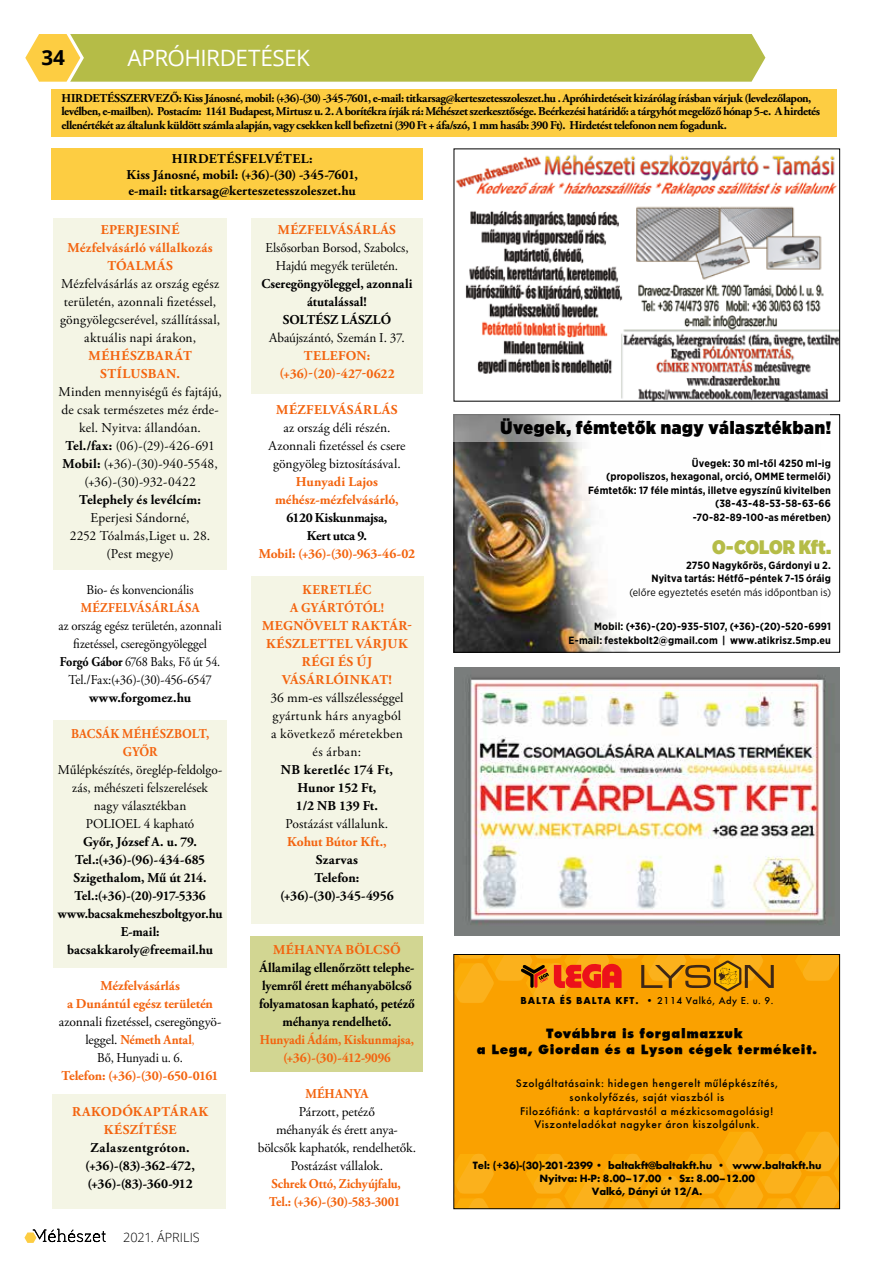
<style>
.page{position:relative;width:893px;height:1263px;background:#fff}
.page>*{position:absolute;margin:0;border:0;box-sizing:border-box;transform-origin:0 0}
.t1{font:22.5px "Open Sans";letter-spacing:-.025em;color:#fff}
.t2{font:700 20.7px "Open Sans";color:#000}
.t3{font:900 19.5px "Gotham Narrow";letter-spacing:-.01em;color:#b5bc47}
.t4{font:900 18px "Gotham Narrow";letter-spacing:.035em;color:#000}
.t5{font:13.5px/18px "Adobe Garamond Pro";letter-spacing:.005em;color:#000;text-align:center}
.t6{font:700 13.5px/18px "Adobe Garamond Pro";color:#000;text-align:center}
.t7{font:700 13.5px/18px "Adobe Garamond Pro";color:#000;text-align:center;scale:.96 1}
.t8{font:700 13.5px/18px "Adobe Garamond Pro";letter-spacing:.015em;color:#f3640f;text-align:center}
.t9{font:13.5px/18px "Adobe Garamond Pro";letter-spacing:.005em;color:#000;text-align:center;scale:.95 1}
.t10{font:700 13.5px/18px "Adobe Garamond Pro";letter-spacing:.015em;color:#f3640f;text-align:center;scale:.95 1}
.t11{font:700 13.5px/18px "Adobe Garamond Pro";letter-spacing:.035em;color:#f3640f;text-align:center}
.t12{font:700 13.5px/18px "Adobe Garamond Pro";letter-spacing:-.005em;color:#f3640f;text-align:center}
.t13{font:13.5px/18px "Adobe Garamond Pro";letter-spacing:.005em;color:#000;text-align:center;scale:.96 1}
.t14{font:700 13.5px/18px "Adobe Garamond Pro";letter-spacing:-.01em;color:#f3640f;scale:.94 1}
.t15{font:700 13.5px/18px "Adobe Garamond Pro";letter-spacing:-.005em;color:#f3640f;text-align:center;scale:.94 1}
.t16{font:700 13.5px/18px "Adobe Garamond Pro";letter-spacing:.015em;color:#f3640f;text-align:center;scale:.92 1}
.t17{font:700 13.5px "Adobe Garamond Pro";letter-spacing:-.02em;color:#f3640f}
.t18{font:700 13.5px/18px "Adobe Garamond Pro";letter-spacing:-.025em;color:#000;text-align:center}
.t19{font:700 13.5px "Adobe Garamond Pro";letter-spacing:-.01em;color:#f3640f}
.t20{font:13.5px "Adobe Garamond Pro";letter-spacing:-.015em;color:#000;scale:.95 1}
.t21{font:700 13.5px "Adobe Garamond Pro";letter-spacing:.015em;color:#f3640f;scale:.94 1}
.t22{font:13.05px/15.8px "Futura X Blk PFL";letter-spacing:.05em;color:#000;text-align:center}
.t23{font:300 12.75px "Open Sans";letter-spacing:-.005em;color:#000}
.t24{font:700 12px/13.5px "Adobe Garamond Pro";letter-spacing:-.035em;color:#000}
.t25{font:500 11.55px/13.8px "Futura TEE";letter-spacing:.05em;color:#000;text-align:center}
.t26{font:700 10.95px/13px "Futura TEE";letter-spacing:-.005em;color:#000;text-align:center}
.t27{font:700 10.5px/13.5px "Gotham Narrow";letter-spacing:.01em;color:#000;text-align:right}
.t28{font:10.5px "Gotham Narrow";letter-spacing:.01em;color:#000}
.t29{font:500 10.35px "Futura TEE";letter-spacing:.05em;color:#000}
.s1{font-weight:700}
.s2{font-weight:700;color:#f3640f}
.s3{color:#f3640f}
</style>
<div class="page">
<svg style="left:25px;top:34px;width:740px;height:48px;background:#bbbe4c"></svg>
<svg style="left:24px;top:1229px;width:82px;height:14px"></svg>
<div style="left:252px;top:576px;width:172px;height:347px;background:#f4f5e5"></div>
<div style="left:251px;top:218px;width:171px;height:176px;background:#f4f5e5"></div>
<div style="left:51px;top:89px;width:786px;height:48px;background:#fdcd42"></div>
<img style="left:456px;top:154px;width:382px;height:245px">
<div style="left:54px;top:218px;width:173px;height:352px;background:#f4f5e5"></div>
<div style="left:54px;top:720px;width:173px;height:247px;background:#f4f5e5"></div>
<div style="left:53px;top:1094px;width:173px;height:115px;background:#f4f5e5"></div>
<div style="left:250px;top:936px;width:173px;height:136px;background:#d2d692"></div>
<div style="left:51px;top:148px;width:371px;height:52px;background:#fdcd42"></div>
<img style="left:456px;top:442px;width:172px;height:208px">
<svg style="left:453px;top:414px;width:377px;height:28px"></svg>
<img style="left:455px;top:668px;width:385px;height:268px">
<div style="left:454px;top:954px;width:386px;height:255px;background:#faa100"></div>
<svg style="left:455px;top:1154px;width:39px;height:53px"></svg>
<svg style="left:526px;top:1131px;width:312px;height:76px"></svg>
<svg style="left:796px;top:956px;width:42px;height:25px"></svg>
<svg style="left:455px;top:956px;width:319px;height:47px"></svg>
<div style="left:453px;top:954px;width:387px;height:255px;border:1px solid #000"></div>
<h1 class="t1" style="left:128px;top:43px;width:184px">APRÓHIRDETÉSEK</h1>
<h2 class="t2" style="left:41px;top:43px;width:25px">34</h2>
<p class="t24" style="left:61px;top:91px;width:760px">HIRDETÉSSZERVEZŐ: Kiss Jánosné, mobil: (+36)-(30) -345-7601, e-mail: titkarsag@kerteszetesszoleszet.hu . Apróhirdetéseit kizárólag írásban várjuk (levelezőlapon, levélben, e-mailben). Postacím: 1141 Budapest, Mirtusz u. 2. A borítékra írják rá: Méhészet szerkesztősége. Beérkezési határidő: a tárgyhót megelőző hónap 5-e. A hirdetés ellenértékét az általunk küldött számla alapján, vagy csekken kell befizetni (390 Ft + áfa/szó, 1 mm hasáb: 390 Ft). Hirdetést telefonon nem fogadunk.</p>
<p class="t6" style="left:126px;top:151px;width:233px;line-height:16.2px">HIRDETÉSFELVÉTEL:<br>Kiss Jánosné, mobil: (+36)-(30) -345-7601, e-mail: titkarsag@kerteszetesszoleszet.hu</p>
<p class="t8" style="left:67px;top:221px;width:147px">EPERJESINÉ<br>Mézfelvásárló vállalkozás<br>TÓALMÁS</p>
<p class="t5" style="left:60px;top:275px;width:162px">Mézfelvásárlás az ország egész területén, azonnali fizetéssel, göngyölegcserével, szállítással, aktuális napi árakon,</p>
<p class="t11" style="left:88px;top:347px;width:105px">MÉHÉSZBARÁT<br>STÍLUSBAN.</p>
<p class="t5" style="left:58px;top:383px;width:165px">Minden mennyiségű és fajtájú, de csak természetes méz érde&shy;kel. Nyitva: állandóan.<br><span class="s1">Tel./fax:</span> (06)-(29)-426-691<br><span class="s1">Mobil:</span> (+36)-(30)-940-5548, (+36)-(30)-932-0422</p>
<p class="t6" style="left:79px;top:491px;width:123px">Telephely és levélcím:</p>
<p class="t5" style="left:70px;top:509px;width:142px">Eperjesi Sándorné,<br>2252 Tóalmás,Liget u. 28. (Pest megye)</p>
<p class="t20" style="left:87px;top:582px;width:114px">Bio- és konvencionális</p>
<p class="t16" style="left:81px;top:599px;width:131px">MÉZFELVÁSÁRLÁSA</p>
<p class="t9" style="left:59px;top:617px;width:173px">az ország egész területén, azonnali fizetéssel, cseregöngyöleggel <span class="s1">Forgó Gábor</span> 6768 Baks, Fő út 54.<br>Tel./Fax:(+36)-(30)-456-6547</p>
<p class="t6" style="left:89px;top:689px;width:104px">www.forgomez.hu</p>
<p class="t16" style="left:71px;top:725px;width:152px">BACSÁK MÉHÉSZBOLT,<br>GYŐR</p>
<p class="t5" style="left:58px;top:761px;width:166px">Műlépkészítés, öreglép-feldolgo&shy;zás, méhészeti felszerelések<br>nagy választékban<br>POLIOEL 4 kapható</p>
<p class="t6" style="left:58px;top:833px;width:166px">Győr, József A. u. 79.<br>Tel.:(+36)-(96)-434-685<br>Szigethalom, Mű út 214.<br>Tel.:(+36)-(20)-917-5336 www.bacsakmeheszboltgyor.hu<br>E-mail: bacsakkaroly@freemail.hu</p>
<p class="t12" style="left:67px;top:977px;width:147px">Mézfelvásárlás<br>a Dunántúl egész területén</p>
<p class="t5" style="left:59px;top:1013px;width:164px">azonnali fizetéssel, cseregöngyö&shy;leggel. <span class="s2">Németh Antal</span><span class="s3">,<br></span>Bő, Hunyadi u. 6.</p>
<p class="t17" style="left:62px;top:1068px;width:159px">Telefon: (+36)-(30)-650-0161</p>
<p class="t11" style="left:72px;top:1103px;width:138px">RAKODÓKAPTÁRAK<br>KÉSZÍTÉSE</p>
<p class="t6" style="left:85px;top:1139px;width:111px">Zalaszentgróton. (+36)-(83)-362-472, (+36)-(83)-360-912</p>
<p class="t23" style="left:123px;top:1228px;width:78px">2021. ÁPRILIS</p>
<p class="t8" style="left:278px;top:221px;width:120px">MÉZFELVÁSÁRLÁS</p>
<p class="t13" style="left:265px;top:239px;width:151px">Elsősorban Borsod, Szabolcs,<br>Hajdú megyék területén.</p>
<p class="t7" style="left:261px;top:275px;width:159px">Cseregöngyöleggel, azonnali átutalással!<br>SOLTÉSZ LÁSZLÓ</p>
<p class="t5" style="left:269px;top:329px;width:137px">Abaújszántó, Szemán I. 37.</p>
<p class="t8" style="left:279px;top:347px;width:117px">TELEFON: (+36)-(20)-427-0622</p>
<p class="t11" style="left:276px;top:401px;width:123px">MÉZFELVÁSÁRLÁS</p>
<p class="t5" style="left:268px;top:419px;width:138px">az ország déli részén.<br>Azonnali fizetéssel és csere göngyöleg biztosításával.</p>
<p class="t8" style="left:275px;top:473px;width:125px">Hunyadi Lajos méhész-mézfelvásárló,</p>
<p class="t18" style="left:287px;top:509px;width:102px">6120 Kiskunmajsa,<br>Kert utca 9.</p>
<p class="t19" style="left:259px;top:546px;width:158px">Mobil: (+36)-(30)-963-46-02</p>
<p class="t10" style="left:262px;top:581px;width:159px">KERETLÉC<br>A GYÁRTÓTÓL!<br>MEGNÖVELT RAKTÁR-<br>KÉSZLETTEL VÁRJUK<br>RÉGI ÉS ÚJ<br>VÁSÁRLÓINKAT!</p>
<p class="t5" style="left:270px;top:689px;width:135px">36 mm-es vállszélességgel gyártunk hárs anyagból a következő méretekben és árban:</p>
<p class="t6" style="left:281px;top:761px;width:114px">NB keretléc 174 Ft,<br>Hunor 152 Ft,<br>1/2 NB 139 Ft.</p>
<p class="t5" style="left:286px;top:815px;width:104px">Postázást vállalunk.</p>
<p class="t12" style="left:287px;top:833px;width:101px">Kohut Bútor Kft.,</p>
<p class="t6" style="left:280px;top:851px;width:115px">Szarvas<br>Telefon: (+36)-(30)-345-4956</p>
<p class="t8" style="left:273px;top:941px;width:129px">MÉHANYA BÖLCSŐ</p>
<p class="t7" style="left:259px;top:959px;width:164px">Államilag ellenőrzött telephe&shy;lyemről érett méhanyabölcső folyamatosan kapható, petéző méhanya rendelhető.</p>
<p class="t15" style="left:260px;top:1031px;width:166px">Hunyadi Ádám, Kiskunmajsa, (+36)-(30)-412-9096</p>
<p class="t21" style="left:305px;top:1086px;width:68px">MÉHANYA</p>
<p class="t5" style="left:258px;top:1103px;width:160px">Párzott, petéző<br>méhanyák és érett anya&shy;bölcsők kaphatók, rendelhetők.<br>Postázást vállalok.</p>
<p class="t14" style="left:269px;top:1175px;width:142px">Schrek Ottó, Zichyújfalu,<br>Tel.: (+36)-(30)-583-3001</p>
<h3 class="t4" style="left:501px;top:415px;width:332px">Üvegek, fémtetők nagy választékban!</h3>
<p class="t27" style="left:588px;top:456px;width:244px">Üvegek: 30 ml-től 4250 ml-ig<br>(propoliszos, hexagonal, orció, OMME termelői)<br>Fémtetők: 17 féle mintás, illetve egyszínű kivitelben (38-43-48-53-58-63-66<br>-70-82-89-100-as méretben)</p>
<h3 class="t3" style="left:712px;top:533px;width:120px">O-COLOR Kft.</h3>
<p class="t27" style="left:651px;top:558px;width:181px">2750 Nagykőrös, Gárdonyi u 2.<br>Nyitva tartás: Hétfő–péntek 7-15 óráig</p>
<p class="t28" style="left:629px;top:585px;width:203px">(előre egyeztetés esetén más időpontban is)</p>
<p class="t27" style="left:569px;top:619px;width:264px">Mobil: (+36)-(20)-935-5107, (+36)-(20)-520-6991<br>E-mail: festekbolt2@gmail.com | www.atikrisz.5mp.eu</p>
<p class="t29" style="left:520px;top:994px;width:254px"><span class="s1">BALTA ÉS BALTA KFT. •</span> 2114 Valkó, Ady E. u. 9.</p>
<p class="t22" style="left:477px;top:1025px;width:342px">Továbbra is forgalmazzuk<br>a Lega, Giordan és a Lyson cégek termékeit.</p>
<p class="t25" style="left:516px;top:1076px;width:264px">Szolgáltatásaink: hidegen hengerelt mûlépkészítés, sonkolyfõzés, saját viaszból is<br>Filozófiánk: a kaptárvastól a mézkicsomagolásig!<br>Viszonteladókat nagyker áron kiszolgálunk.</p>
<p class="t26" style="left:473px;top:1159px;width:350px">Tel: (+36)-(30)-201-2399 • baltakft@baltakft.hu • www.baltakft.hu<br>Nyitva: H-P: 8.00–17.00 • Sz: 8.00–12.00<br>Valkó, Dányi út 12/A.</p>
</div>
